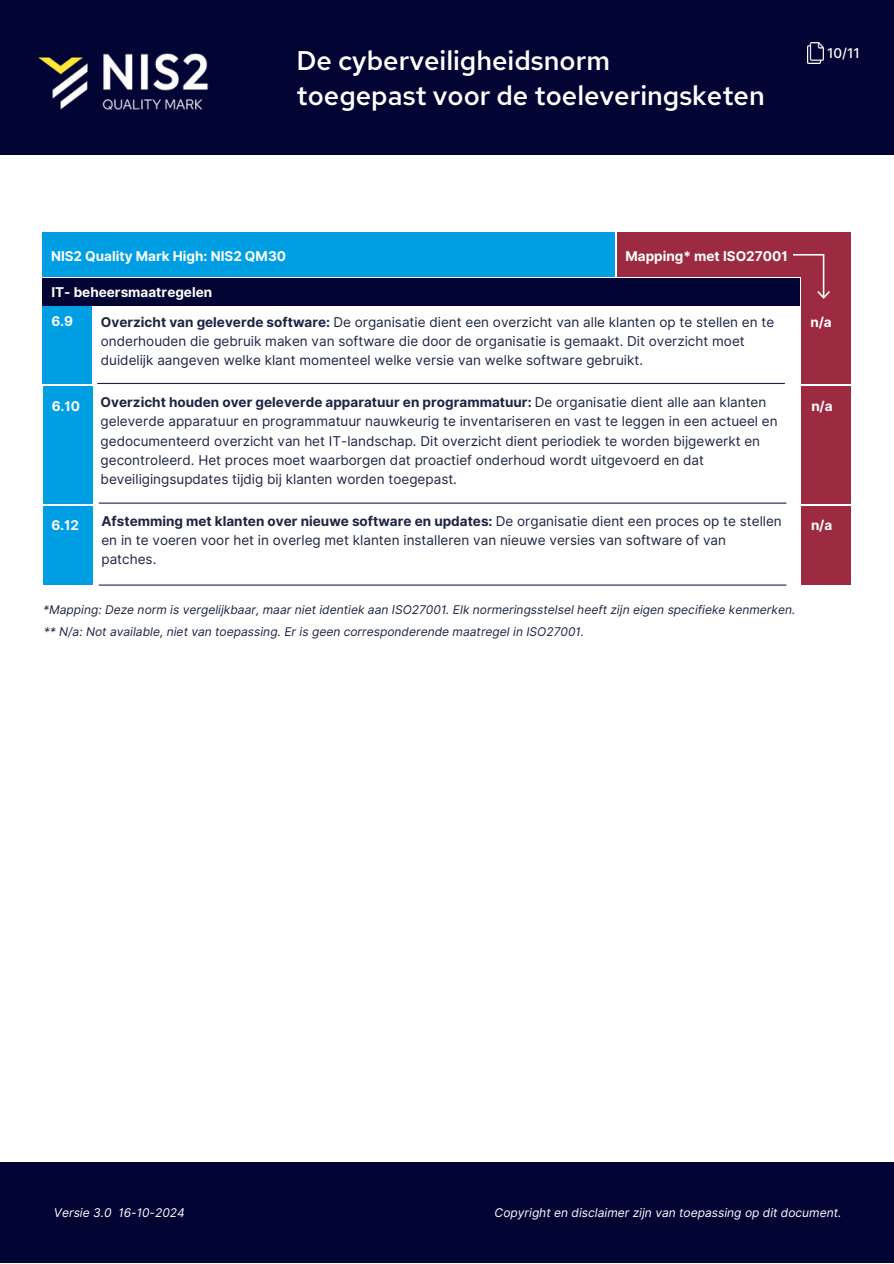
<style>
.page{position:relative;width:894px;height:1264px;background:#fff}
.page>*{position:absolute;margin:0;border:0;box-sizing:border-box;transform-origin:0 0}
.t1{font:500 27px/34.8px "Red Hat Text";color:#fff}
.t2{font:13.5px/19.2px "Inter";color:#1e2444}
.t3{font:700 13.5px "Inter";color:#fff}
.t4{font:700 13.5px "Inter";color:#1e2444}
.t5{font:500 13.5px "Inter";color:#fff}
.t6{font:italic 12px/22.2px "Inter";color:#1e2444}
.t7{font:italic 12px "Inter";color:#fff}
.s1{font-weight:700}
.s2{font-weight:400}
</style>
<div class="page">
<div style="left:0;top:0;width:893px;height:154px;background:#020434"></div>
<img style="left:807px;top:43px;width:16px;height:20px">
<div style="left:42px;top:232px;width:572px;height:45px;background:#009ee3"></div>
<div style="left:801px;top:232px;width:49px;height:152px;background:#9c2b42"></div>
<div style="left:617px;top:232px;width:232px;height:45px;background:#9c2b42"></div>
<div style="left:42px;top:278px;width:757px;height:28px;background:#020434"></div>
<img style="left:793px;top:255px;width:35px;height:43px">
<div style="left:0;top:1162px;width:893px;height:101px;background:#020434"></div>
<div style="left:43px;top:307px;width:49px;height:77px;background:#009ee3"></div>
<div style="left:43px;top:506px;width:50px;height:78px;background:#009ee3"></div>
<div style="left:801px;top:506px;width:49px;height:78px;background:#9c2b42"></div>
<div style="left:43px;top:386px;width:50px;height:117px;background:#009ee3"></div>
<div style="left:801px;top:386px;width:49px;height:117px;background:#9c2b42"></div>
<img style="left:38px;top:53px;width:170px;height:57px">
<hr style="left:97px;top:383px;width:687px;height:1px;background:#1d2443">
<hr style="left:99px;top:502px;width:687px;height:1px;background:#1d2443">
<hr style="left:99px;top:584px;width:687px;height:1px;background:#1d2443">
<p class="t1" style="left:296px;top:43px;width:469px">De cyberveiligheidsnorm<br>toegepast voor de toeleveringsketen</p>
<h1 class="t5" style="left:826px;top:45px;width:34px">10/11</h1>
<p class="t3" style="left:51px;top:248px;width:236px">NIS2 Quality Mark High: NIS2 QM30</p>
<h2 class="t3" style="left:625px;top:248px;width:164px">Mapping* met ISO27001</h2>
<h2 class="t3" style="left:51px;top:284px;width:162px">IT- beheersmaatregelen</h2>
<h2 class="t3" style="left:51px;top:313px;width:23px">6.9</h2>
<p class="t2" style="left:101px;top:312px;width:674px"><span class="s1">Overzicht van geleverde software:</span> De organisatie dient een overzicht van alle klanten op te stellen en te onderhouden die gebruik maken van software die door de organisatie is gemaakt. Dit overzicht moet duidelijk aangeven welke klant momenteel welke versie van welke software gebruikt.</p>
<h3 class="t3" style="left:810px;top:314px;width:23px">n/a</h3>
<h3 class="t3" style="left:52px;top:398px;width:30px">6.10</h3>
<p class="t4" style="left:101px;top:394px;width:667px">Overzicht houden over geleverde apparatuur en programmatuur: <span class="s2">De organisatie dient alle aan klanten</span></p>
<p class="t3" style="left:811px;top:398px;width:23px">n/a</p>
<p class="t2" style="left:101px;top:412px;width:678px">geleverde apparatuur en programmatuur nauwkeurig te inventariseren en vast te leggen in een actueel en gedocumenteerd overzicht van het IT-landschap. Dit overzicht dient periodiek te worden bijgewerkt en gecontroleerd. Het proces moet waarborgen dat proactief onderhoud wordt uitgevoerd en dat beveiligingsupdates tijdig bij klanten worden toegepast.</p>
<h2 class="t3" style="left:51px;top:517px;width:29px">6.12</h2>
<h2 class="t2" style="left:101px;top:511px;width:681px"><span class="s1">Afstemming met klanten over nieuwe software en updates:</span> De organisatie dient een proces op te stellen en in te voeren voor het in overleg met klanten installeren van nieuwe versies van software of van patches.</h2>
<p class="t6" style="left:43px;top:598px;width:753px">*Mapping: Deze norm is vergelijkbaar, maar niet identiek aan ISO27001. Elk normeringsstelsel heeft zijn eigen specifieke kenmerken. ** N/a: Not available, niet van toepassing. Er is geen corresponderende maatregel in ISO27001.</p>
<h2 class="t3" style="left:810px;top:517px;width:23px">n/a</h2>
<h2 class="t7" style="left:54px;top:1205px;width:59px">Versie 3.0</h2>
<h2 class="t7" style="left:118px;top:1205px;width:68px">16-10-2024</h2>
<h3 class="t7" style="left:494px;top:1205px;width:348px">Copyright en disclaimer zijn van toepassing op dit document.</h3>
</div>
